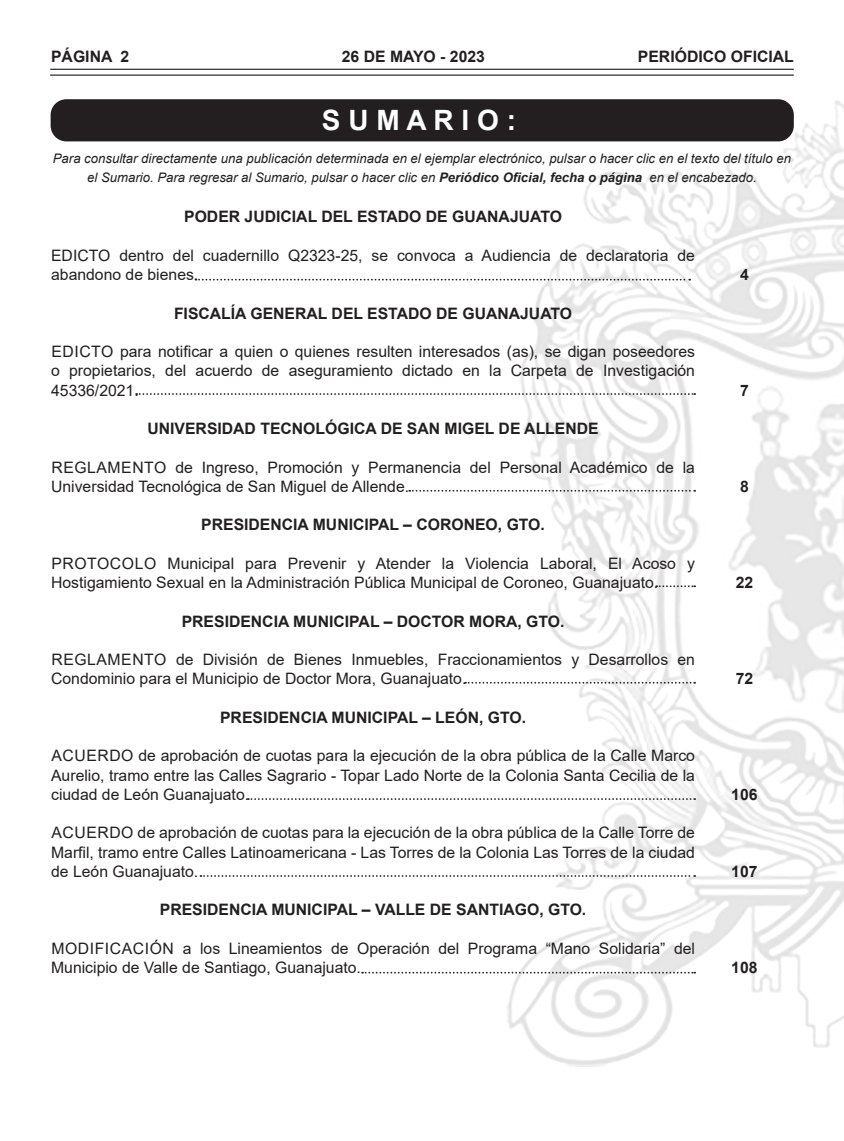
<style>
.page{position:relative;width:844px;height:1141px;background:#fff}
.page>*{position:absolute;margin:0;border:0;box-sizing:border-box;transform-origin:0 0}
.t1{font:700 28px "Arial";color:#fff}
.t2{font:15.75px/19.2px "Arial";color:#231f20}
.t3{font:700 15.75px "Arial";color:#231f20}
.t4{font:italic 13.12px/18.9px "Arial";color:#231f20;text-align:center}
.s1{font-weight:700}
</style>
<div class="page">
<div style="left:51px;top:99px;width:742px;height:42px;background:#231f20;border-radius:16px"></div>
<img style="left:506px;top:99px;width:337px;height:968px">
<hr style="left:50px;top:69px;width:743px;height:1px;background:#231f20">
<hr style="left:50px;top:75px;width:743px;height:1px;background:#231f20">
<svg style="left:195px;top:279px;width:495px;height:2px"></svg>
<svg style="left:136px;top:393px;width:559px;height:2px"></svg>
<svg style="left:656px;top:585px;width:39px;height:2px"></svg>
<svg style="left:409px;top:490px;width:286px;height:2px"></svg>
<svg style="left:465px;top:682px;width:230px;height:2px"></svg>
<svg style="left:248px;top:798px;width:447px;height:2px"></svg>
<svg style="left:200px;top:875px;width:495px;height:2px"></svg>
<svg style="left:362px;top:972px;width:333px;height:1px"></svg>
<p class="t3" style="left:51px;top:45px;width:80px">PÁGINA 2</p>
<p class="t3" style="left:342px;top:45px;width:144px">26 DE MAYO - 2023</p>
<p class="t3" style="left:637px;top:45px;width:157px">PERIÓDICO OFICIAL</p>
<p class="t1" style="left:322px;top:100px;width:195px">S U M A R I O :</p>
<p class="t4" style="left:53px;top:149px;width:739px">Para consultar directamente una publicación determinada en el ejemplar electrónico, pulsar o hacer clic en el texto del título en el Sumario. Para regresar al Sumario, pulsar o hacer clic en <span class="s1">Periódico Oficial, fecha o página</span> en el encabezado.</p>
<p class="t3" style="left:184px;top:206px;width:379px">PODER JUDICIAL DEL ESTADO DE GUANAJUATO</p>
<p class="t2" style="left:51px;top:246px;width:645px">EDICTO dentro del cuadernillo Q2323-25, se convoca a Audiencia de declaratoria de abandono de bienes.</p>
<p class="t3" style="left:174px;top:302px;width:399px">FISCALÍA GENERAL DEL ESTADO DE GUANAJUATO</p>
<p class="t2" style="left:51px;top:342px;width:645px;text-align:justify">EDICTO para notificar a quien o quienes resulten interesados (as), se digan poseedores o propietarios, del acuerdo de aseguramiento dictado en la Carpeta de Investigación 45336/2021.</p>
<p class="t3" style="left:147px;top:417px;width:452px">UNIVERSIDAD TECNOLÓGICA DE SAN MIGEL DE ALLENDE</p>
<p class="t2" style="left:51px;top:457px;width:645px">REGLAMENTO de Ingreso, Promoción y Permanencia del Personal Académico de la<br>Universidad Tecnológica de San Miguel de Allende.</p>
<p class="t3" style="left:201px;top:514px;width:345px">PRESIDENCIA MUNICIPAL – CORONEO, GTO.</p>
<p class="t2" style="left:51px;top:554px;width:645px">PROTOCOLO Municipal para Prevenir y Atender la Violencia Laboral, El Acoso y<br>Hostigamiento Sexual en la Administración Pública Municipal de Coroneo, Guanajuato.</p>
<p class="t3" style="left:182px;top:610px;width:384px">PRESIDENCIA MUNICIPAL – DOCTOR MORA, GTO.</p>
<p class="t2" style="left:51px;top:650px;width:645px">REGLAMENTO de División de Bienes Inmuebles, Fraccionamientos y Desarrollos en<br>Condominio para el Municipio de Doctor Mora, Guanajuato.</p>
<p class="t3" style="left:220px;top:706px;width:307px">PRESIDENCIA MUNICIPAL – LEÓN, GTO.</p>
<p class="t2" style="left:51px;top:746px;width:645px;text-align:justify">ACUERDO de aprobación de cuotas para la ejecución de la obra pública de la Calle Marco Aurelio, tramo entre las Calles Sagrario - Topar Lado Norte de la Colonia Santa Cecilia de la ciudad de León Guanajuato.</p>
<p class="t2" style="left:51px;top:823px;width:645px;text-align:justify">ACUERDO de aprobación de cuotas para la ejecución de la obra pública de la Calle Torre de Marfil, tramo entre Calles Latinoamericana - Las Torres de la Colonia Las Torres de la ciudad de León Guanajuato.</p>
<p class="t3" style="left:160px;top:899px;width:428px">PRESIDENCIA MUNICIPAL – VALLE DE SANTIAGO, GTO.</p>
<p class="t2" style="left:51px;top:939px;width:645px">MODIFICACIÓN a los Lineamientos de Operación del Programa “Mano Solidaria” del<br>Municipio de Valle de Santiago, Guanajuato.</p>
<p class="t3" style="left:739px;top:263px;width:10px">4</p>
<p class="t3" style="left:739px;top:379px;width:10px">7</p>
<p class="t3" style="left:739px;top:475px;width:10px">8</p>
<p class="t3" style="left:735px;top:571px;width:19px">22</p>
<p class="t3" style="left:735px;top:668px;width:19px">72</p>
<p class="t3" style="left:731px;top:783px;width:28px">106</p>
<p class="t3" style="left:731px;top:860px;width:28px">107</p>
<p class="t3" style="left:731px;top:956px;width:28px">108</p>
</div>
